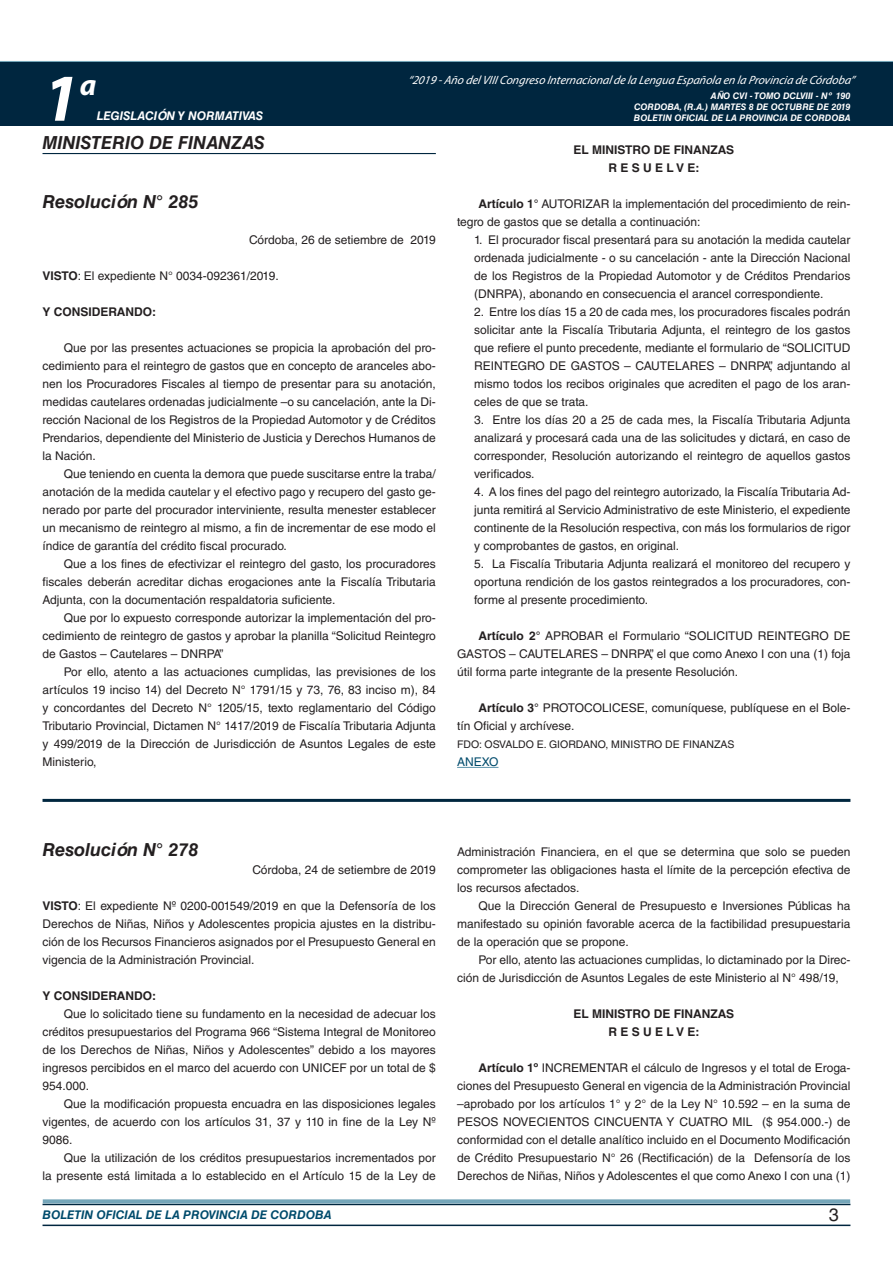
<style>
.page{position:relative;width:893px;height:1263px;background:#fff}
.page>*{position:absolute;margin:0;border:0;box-sizing:border-box;transform-origin:0 0}
.t1{font:italic 700 67.5px "Myriad Pro";color:#fff}
.t2{font:italic 700 30px "Myriad Pro";color:#fff}
.t3{font:italic 700 18px "Helvetica LT Std";color:#231f20}
.t4{font:18px "Helvetica LT Std";color:#231f20}
.t5{font:12px/18px "Helvetica LT Std";color:#231f20;text-align:justify}
.t6{font:700 12px/18px "Helvetica LT Std";color:#231f20;text-align:center}
.t7{font:italic 12px "Myriad Pro";color:#fff}
.t8{font:italic 700 12px "Helvetica LT Std";color:#004b6c}
.t9{font:italic 700 12px "Helvetica LT Std";color:#fff}
.t10{font:12px "Helvetica LT Std";color:#004b6c}
.t11{font:10.5px "Helvetica LT Std";color:#231f20}
.t12{font:italic 700 9px/10.8px "Helvetica LT Std";color:#fff;text-align:justify}
.s1{font-weight:700}
</style>
<div class="page">
<div style="left:0;top:61px;width:893px;height:6px;background:#73a5b8"></div>
<div style="left:0;top:62px;width:893px;height:64px;background:#00263f"></div>
<hr style="left:43px;top:1224px;width:807px;height:2px;background:#00263f">
<div style="left:42px;top:1198px;width:809px;height:8px;background:#fff;opacity:.75"></div>
<hr style="left:43px;top:153px;width:393px;height:1px;background:#00263f">
<hr style="left:457px;top:767px;width:41px;height:1px;background:#5c93aa">
<hr style="left:43px;top:799px;width:807px;height:3px;background:#00263f">
<h1 class="t1" style="left:43px;top:54px;width:38px">1</h1>
<h2 class="t2" style="left:80px;top:66px;width:18px">a</h2>
<p class="t9" style="left:97px;top:109px;width:168px">LEGISLACIÓN Y NORMATIVAS</p>
<p class="t7" style="left:408px;top:72px;width:448px">“2019 -Año delVIIICongreso Internacionalde la Lengua Esp añola en la Provincia de Córdoba”</p>
<p class="t12" style="left:634px;top:91px;width:218px;text-indent:77px">AÑO CVI - TOMO DCLVIII - Nº 190<br>CORDOBA, (R.A.) MARTES 8 DE OCTUBRE DE 2019<br>BOLETIN OFICIAL DE LA PROVINCIA DE CORDOBA</p>
<h3 class="t3" style="left:43px;top:131px;width:224px">MINISTERIO DE FINANZAS</h3>
<h3 class="t3" style="left:43px;top:190px;width:157px">Resolución N° 285</h3>
<p class="t5" style="left:249px;top:231px;width:188px">Córdoba, 26 de setiembre de 2019</p>
<p class="t5" style="left:43px;top:267px;width:238px"><span class="s1">VISTO</span>: El expediente N° 0034-092361/2019.</p>
<p class="t6" style="left:43px;top:302px;width:115px">Y CONSIDERANDO:</p>
<p class="t5" style="left:43px;top:339px;width:395px;text-indent:21px">Que por las presentes actuaciones se propicia la aprobación del pro&shy;cedimiento para el reintegro de gastos que en concepto de aranceles abo&shy;nen los Procuradores Fiscales al tiempo de presentar para su anotación, medidas cautelares ordenadas judicialmente –o su cancelación, ante la Di&shy;rección Nacional de los Registros de la Propiedad Automotor y de Créditos Prendarios, dependiente del Ministerio de Justicia y Derechos Humanos de la Nación.</p>
<p class="t5" style="left:43px;top:465px;width:395px;text-indent:21px">Que teniendo en cuenta la demora que puede suscitarse entre la traba/ anotación de la medida cautelar y el efectivo pago y recupero del gasto ge&shy;nerado por parte del procurador interviniente, resulta menester establecer un mecanismo de reintegro al mismo, a fin de incrementar de ese modo el índice de garantía del crédito fiscal procurado.</p>
<p class="t5" style="left:43px;top:555px;width:395px;text-indent:21px">Que a los fines de efectivizar el reintegro del gasto, los procuradores fiscales deberán acreditar dichas erogaciones ante la Fiscalía Tributaria Adjunta, con la documentación respaldatoria suficiente.</p>
<p class="t5" style="left:43px;top:609px;width:395px;text-indent:21px">Que por lo expuesto corresponde autorizar la implementación del pro&shy;cedimiento de reintegro de gastos y aprobar la planilla “Solicitud Reintegro de Gastos – Cautelares – DNRPA”</p>
<p class="t5" style="left:43px;top:663px;width:395px;text-indent:21px">Por ello, atento a las actuaciones cumplidas, las previsiones de los artículos 19 inciso 14) del Decreto N° 1791/15 y 73, 76, 83 inciso m), 84 y concordantes del Decreto N° 1205/15, texto reglamentario del Código Tributario Provincial, Dictamen N° 1417/2019 de Fiscalía Tributaria Adjunta y 499/2019 de la Dirección de Jurisdicción de Asuntos Legales de este Ministerio,</p>
<p class="t6" style="left:573px;top:140px;width:162px">EL MINISTRO DE FINANZAS<br>R E S U E L V E:</p>
<p class="t5" style="left:457px;top:195px;width:395px;text-indent:21px"><span class="s1">Artículo 1°</span> AUTORIZAR la implementación del procedimiento de rein&shy;tegro de gastos que se detalla a continuación:</p>
<p class="t5" style="left:474px;top:231px;width:378px">1. El procurador fiscal presentará para su anotación la medida cautelar ordenada judicialmente - o su cancelación - ante la Dirección Nacional de los Registros de la Propiedad Automotor y de Créditos Prendarios (DNRPA), abonando en consecuencia el arancel correspondiente.</p>
<p class="t5" style="left:474px;top:303px;width:378px">2. Entre los días 15 a 20 de cada mes, los procuradores fiscales podrán solicitar ante la Fiscalía Tributaria Adjunta, el reintegro de los gastos que refiere el punto precedente, mediante el formulario de “SOLICITUD REINTEGRO DE GASTOS – CAUTELARES – DNRPA”, adjuntando al mismo todos los recibos originales que acrediten el pago de los aran&shy;celes de que se trata.</p>
<p class="t5" style="left:474px;top:411px;width:378px">3. Entre los días 20 a 25 de cada mes, la Fiscalía Tributaria Adjunta analizará y procesará cada una de las solicitudes y dictará, en caso de corresponder, Resolución autorizando el reintegro de aquellos gastos verificados.</p>
<p class="t5" style="left:474px;top:483px;width:378px">4. A los fines del pago del reintegro autorizado, la Fiscalía Tributaria Ad&shy;junta remitirá al Servicio Administrativo de este Ministerio, el expediente continente de la Resolución respectiva, con más los formularios de rigor y comprobantes de gastos, en original.</p>
<p class="t5" style="left:474px;top:555px;width:378px">5. La Fiscalía Tributaria Adjunta realizará el monitoreo del recupero y oportuna rendición de los gastos reintegrados a los procuradores, con&shy;forme al presente procedimiento.</p>
<p class="t5" style="left:457px;top:627px;width:395px;text-indent:21px"><span class="s1">Artículo 2°</span> APROBAR el Formulario “SOLICITUD REINTEGRO DE GASTOS – CAUTELARES – DNRPA”, el que como Anexo I con una (1) foja útil forma parte integrante de la presente Resolución.</p>
<p class="t5" style="left:457px;top:699px;width:395px;text-indent:21px"><span class="s1">Artículo 3°</span> PROTOCOLICESE, comuníquese, publíquese en el Bole&shy;tín Oficial y archívese.</p>
<p class="t11" style="left:457px;top:738px;width:279px">FDO: OSVALDO E. GIORDANO, MINISTRO DE FINANZAS</p>
<p class="t10" style="left:457px;top:755px;width:43px">ANEXO</p>
<h3 class="t3" style="left:43px;top:838px;width:157px">Resolución N° 278</h3>
<p class="t5" style="left:252px;top:861px;width:185px">Córdoba, 24 de setiembre de 2019</p>
<p class="t5" style="left:43px;top:897px;width:395px"><span class="s1">VISTO</span>: El expediente Nº 0200-001549/2019 en que la Defensoría de los Derechos de Niñas, Niños y Adolescentes propicia ajustes en la distribu&shy;ción de los Recursos Financieros asignados por el Presupuesto General en vigencia de la Administración Provincial.</p>
<p class="t6" style="left:43px;top:986px;width:115px">Y CONSIDERANDO:</p>
<p class="t5" style="left:43px;top:1005px;width:395px;text-indent:21px">Que lo solicitado tiene su fundamento en la necesidad de adecuar los créditos presupuestarios del Programa 966 “Sistema Integral de Monitoreo de los Derechos de Niñas, Niños y Adolescentes” debido a los mayores ingresos percibidos en el marco del acuerdo con UNICEF por un total de $ 954.000.</p>
<p class="t5" style="left:43px;top:1095px;width:395px;text-indent:21px">Que la modificación propuesta encuadra en las disposiciones legales vigentes, de acuerdo con los artículos 31, 37 y 110 in fine de la Ley Nº 9086.</p>
<p class="t5" style="left:43px;top:1149px;width:395px;text-align:right">Que la utilización de los créditos presupuestarios incrementados por<br>la presente está limitada a lo establecido en el Artículo 15 de la Ley de</p>
<p class="t5" style="left:457px;top:843px;width:395px">Administración Financiera, en el que se determina que solo se pueden comprometer las obligaciones hasta el límite de la percepción efectiva de los recursos afectados.</p>
<p class="t5" style="left:457px;top:897px;width:395px;text-indent:21px">Que la Dirección General de Presupuesto e Inversiones Públicas ha manifestado su opinión favorable acerca de la factibilidad presupuestaria de la operación que se propone.</p>
<p class="t5" style="left:457px;top:951px;width:395px;text-indent:21px">Por ello, atento las actuaciones cumplidas, lo dictaminado por la Direc&shy;ción de Jurisdicción de Asuntos Legales de este Ministerio al N° 498/19,</p>
<p class="t6" style="left:573px;top:1004px;width:162px">EL MINISTRO DE FINANZAS<br>R E S U E L V E:</p>
<p class="t5" style="left:457px;top:1059px;width:395px;text-indent:21px"><span class="s1">Artículo 1º</span> INCREMENTAR el cálculo de Ingresos y el total de Eroga&shy;ciones del Presupuesto General en vigencia de la Administración Provincial –aprobado por los artículos 1° y 2° de la Ley N° 10.592 – en la suma de PESOS NOVECIENTOS CINCUENTA Y CUATRO MIL ($ 954.000.-) de conformidad con el detalle analítico incluido en el Documento Modificación de Crédito Presupuestario N° 26 (Rectificación) de la Defensoría de los Derechos de Niñas, Niños y Adolescentes el que como Anexo I con una (1)</p>
<p class="t8" style="left:43px;top:1208px;width:290px">BOLETIN OFICIAL DE LA PROVINCIA DE CORDOBA</p>
<h3 class="t4" style="left:829px;top:1204px;width:12px">3</h3>
</div>
